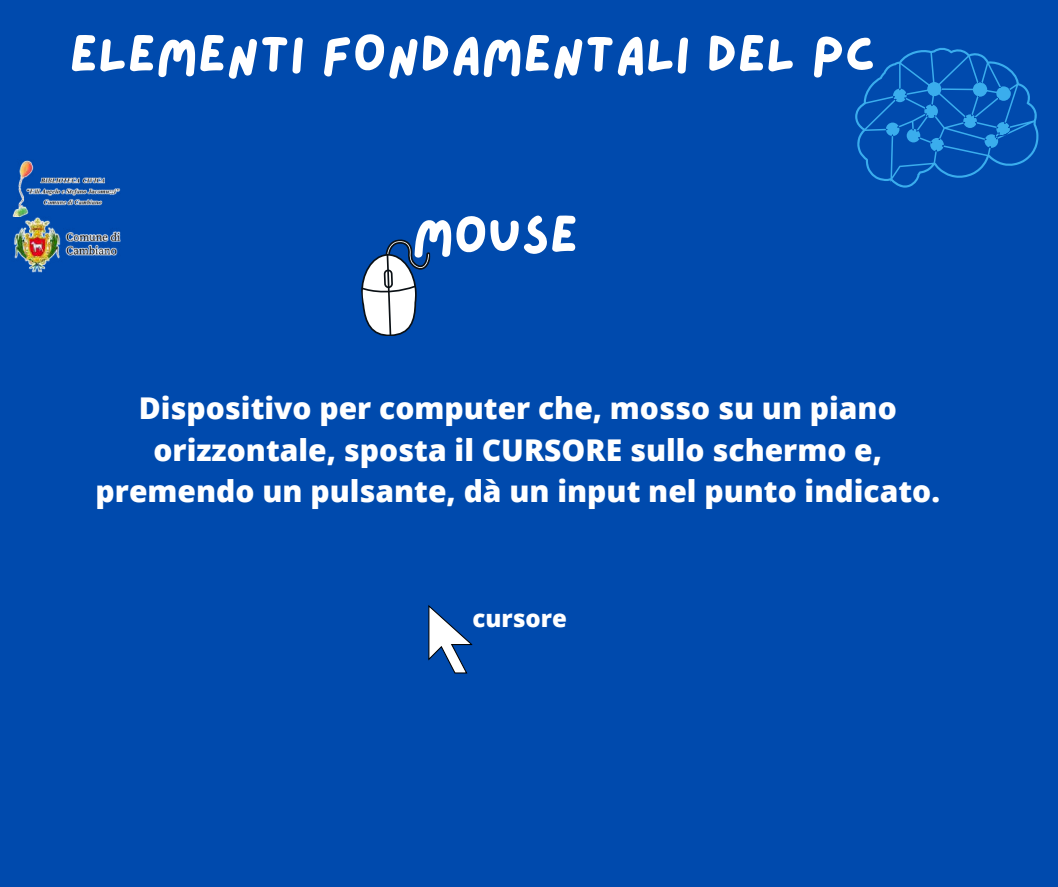
<style>
.page{position:relative;width:1058px;height:887px;background:#fff}
.page>*{position:absolute;margin:0;border:0;box-sizing:border-box;transform-origin:0 0}
.t1{font:52.5px "Lazydog";color:#fff}
.t2{font:800 30px/41.7px "Open Sans";color:#fff;text-align:center}
.t3{font:800 24px "Open Sans";color:#fff}
</style>
<div class="page">
<div style="left:0;top:0;width:1058px;height:886px;background:#004aad"></div>
<svg style="left:361px;top:239px;width:70px;height:97px"></svg>
<svg style="left:428px;top:605px;width:44px;height:68px"></svg>
<svg style="left:855px;top:48px;width:183px;height:140px"></svg>
<img style="left:12px;top:160px;width:109px;height:112px">
<h1 class="t1" style="left:69px;top:29px;width:807px">ELEMENTI FONDAMENTALI DEL PC</h1>
<h1 class="t1" style="left:412px;top:209px;width:168px">MOUSE</h1>
<p class="t2" style="left:96px;top:386px;width:845px">Dispositivo per computer che, mosso su un piano orizzontale, sposta il CURSORE sullo schermo e, premendo un pulsante, dà un input nel punto indicato.</p>
<p class="t3" style="left:472px;top:601px;width:96px">cursore</p>
</div>
